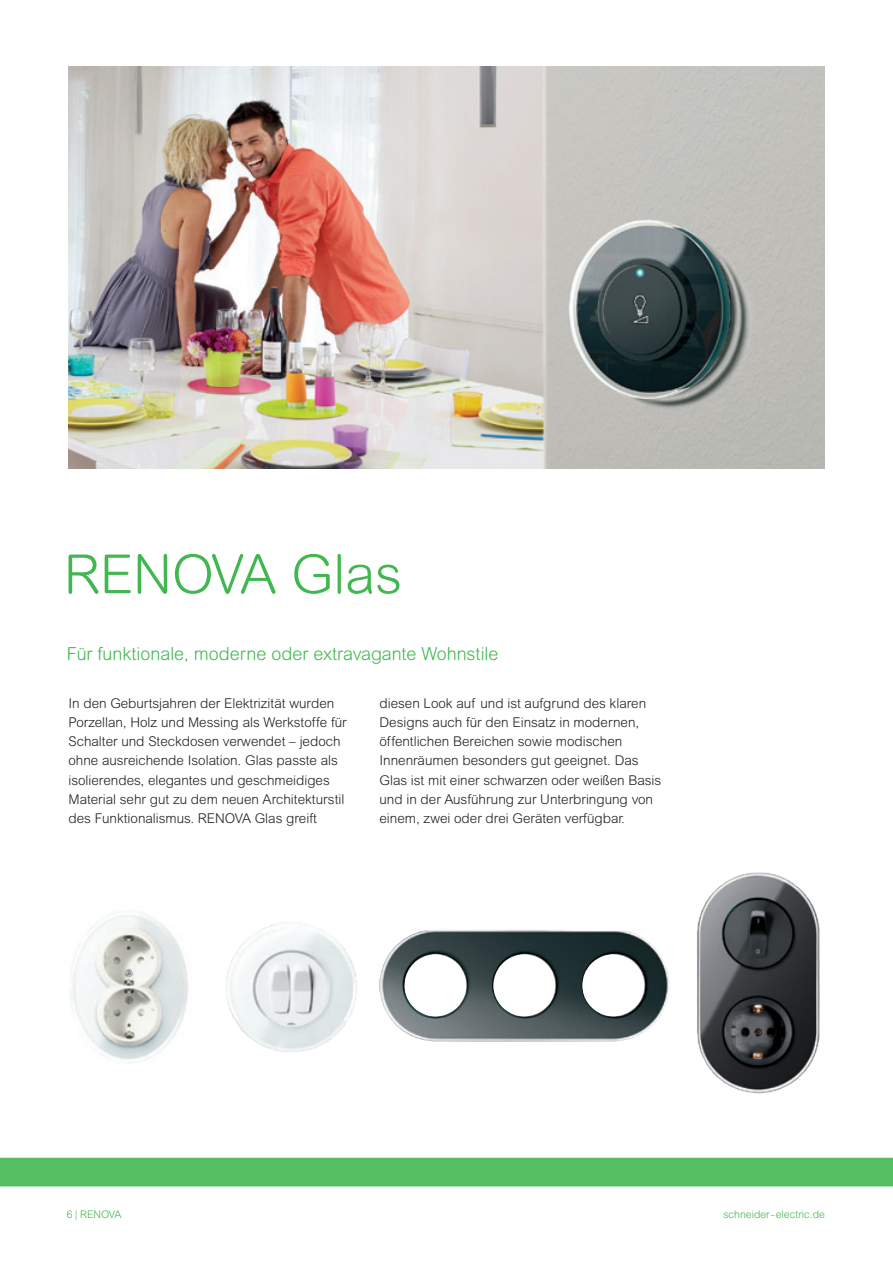
<style>
.page{position:relative;width:893px;height:1263px;background:#fff}
.page>*{position:absolute;margin:0;border:0;box-sizing:border-box;transform-origin:0 0}
.t1{font:300 54px "Arial Rounded MT Std";color:#42b751}
.t2{font:300 18px "Arial Rounded MT Std";color:#42b751}
.t3{font:300 13.5px/19.2px "Arial Rounded MT Std";color:#231f20}
.t4{font:300 10.5px "Arial Rounded MT Std";color:#42b751}
</style>
<div class="page">
<img style="left:68px;top:67px;width:757px;height:402px">
<img style="left:69px;top:912px;width:119px;height:148px">
<img style="left:697px;top:872px;width:123px;height:222px">
<img style="left:226px;top:922px;width:131px;height:130px">
<img style="left:379px;top:930px;width:290px;height:111px">
<div style="left:0;top:1158px;width:893px;height:28px;background:#55be62"></div>
<p class="t1" style="left:64px;top:543px;width:340px">RENOVA Glas</p>
<p class="t2" style="left:67px;top:643px;width:433px">Für funktionale, moderne oder extravagante Wohnstile</p>
<p class="t3" style="left:68px;top:694px;width:280px">In den Geburtsjahren der Elektrizität wurden Porzellan, Holz und Messing als Werkstoffe für Schalter und Steckdosen verwendet – jedoch ohne ausreichende Isolation. Glas passte als isolierendes, elegantes und geschmeidiges Material sehr gut zu dem neuen Architekturstil des Funktionalismus. RENOVA Glas greift</p>
<p class="t3" style="left:379px;top:694px;width:283px">diesen Look auf und ist aufgrund des klaren Designs auch für den Einsatz in modernen, öffentlichen Bereichen sowie modischen Innenräumen besonders gut geeignet. Das Glas ist mit einer schwarzen oder weißen Basis und in der Ausführung zur Unterbringung von einem, zwei oder drei Geräten verfügbar.</p>
<p class="t4" style="left:67px;top:1208px;width:56px">6 | RENOVA</p>
<p class="t4" style="left:723px;top:1208px;width:103px">schneider - electric.de</p>
</div>
